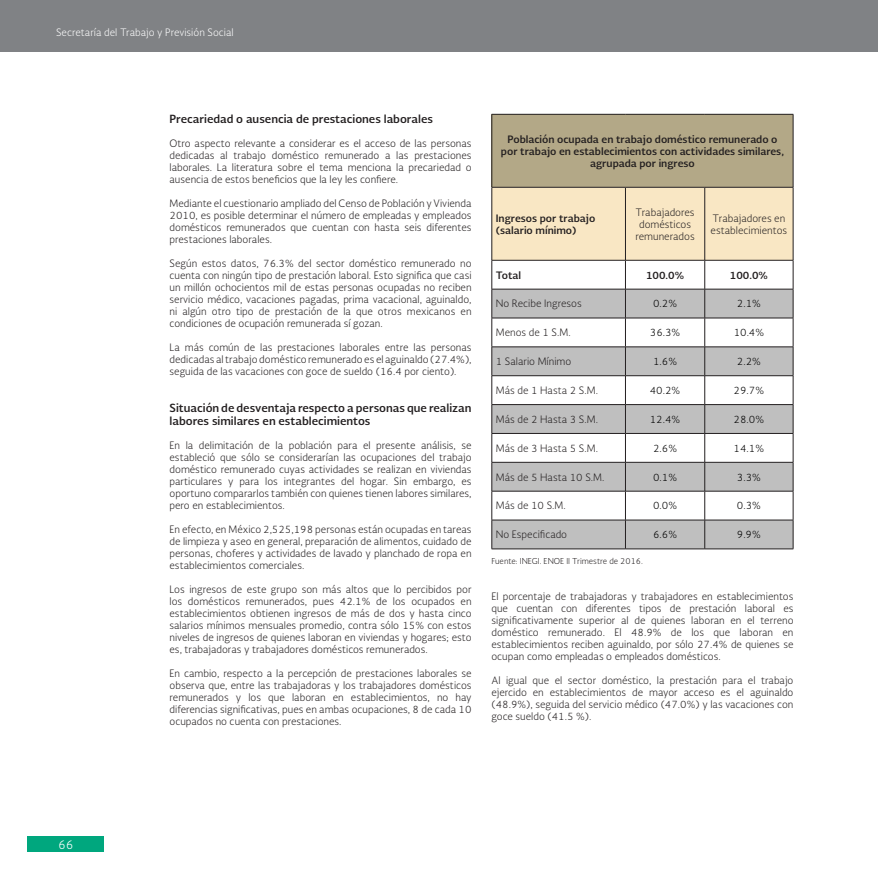
<style>
.page{position:relative;width:879px;height:881px;background:#fff}
.page>*{position:absolute;margin:0;border:0;box-sizing:border-box;transform-origin:0 0}
.t1{font:300 12px "Soberana Sans";color:#fff}
.t2{font:700 11px/13.2px "Soberana Sans";color:#231f20}
.t3{font:300 10px/12px "Soberana Sans";color:#231f20;text-align:justify}
.t4{font:700 10px/12px "Soberana Sans";color:#231f20;text-align:center}
.t5{font:300 10px "Soberana Sans";color:#000}
.t6{font:300 10px "Soberana Sans";color:#fff}
.t7{font:300 8px "Soberana Sans";color:#231f20}
</style>
<div class="page">
<div style="left:0;top:0;width:878px;height:52px;background:#808285"></div>
<div style="left:28px;top:836px;width:76px;height:15px;background:#00a77e"></div>
<div style="left:492px;top:114px;width:301px;height:73px;background:#b3a887"></div>
<hr style="left:491px;top:114px;width:134px;height:1px;background:#231f20">
<hr style="left:491px;top:115px;width:1px;height:72px;background:#231f20">
<hr style="left:625px;top:114px;width:79px;height:1px;background:#231f20">
<hr style="left:704px;top:114px;width:89px;height:1px;background:#231f20">
<hr style="left:792px;top:115px;width:1px;height:72px;background:#231f20">
<svg style="left:491px;top:187px;width:302px;height:361px"></svg>
<hr style="left:491px;top:548px;width:134px;height:1px;background:#231f20">
<hr style="left:625px;top:548px;width:79px;height:1px;background:#231f20">
<hr style="left:704px;top:548px;width:89px;height:1px;background:#231f20">
<p class="t6" style="left:56px;top:26px;width:179px">Secretaría del Trabajo y Previsión Social</p>
<p class="t2" style="left:169px;top:111px;width:265px">Precariedad o ausencia de prestaciones laborales</p>
<p class="t3" style="left:169px;top:137px;width:303px">Otro aspecto relevante a considerar es el acceso de las personas dedicadas al trabajo doméstico remunerado a las prestaciones laborales. La literatura sobre el tema menciona la precariedad o ausencia de estos beneficios que la ley les confiere.</p>
<p class="t3" style="left:169px;top:197px;width:303px">Mediante el cuestionario ampliado del Censo de Población y Vivienda 2010, es posible determinar el número de empleadas y empleados domésticos remunerados que cuentan con hasta seis diferentes prestaciones laborales.</p>
<p class="t3" style="left:169px;top:257px;width:303px">Según estos datos, 76.3% del sector doméstico remunerado no cuenta con ningún tipo de prestación laboral. Esto significa que casi un millón ochocientos mil de estas personas ocupadas no reciben servicio médico, vacaciones pagadas, prima vacacional, aguinaldo, ni algún otro tipo de prestación de la que otros mexicanos en condiciones de ocupación remunerada sí gozan.</p>
<p class="t3" style="left:169px;top:341px;width:303px">La más común de las prestaciones laborales entre las personas dedicadas al trabajo doméstico remunerado es el aguinaldo (27.4%), seguida de las vacaciones con goce de sueldo (16.4 por ciento).</p>
<p class="t2" style="left:169px;top:401px;width:303px">Situación de desventaja respecto a personas que realizan labores similares en establecimientos</p>
<p class="t3" style="left:169px;top:439px;width:303px">En la delimitación de la población para el presente análisis, se estableció que sólo se considerarían las ocupaciones del trabajo doméstico remunerado cuyas actividades se realizan en viviendas particulares y para los integrantes del hogar. Sin embargo, es oportuno compararlos también con quienes tienen labores similares, pero en establecimientos.</p>
<p class="t3" style="left:169px;top:523px;width:303px">En efecto, en México 2,525,198 personas están ocupadas en tareas de limpieza y aseo en general, preparación de alimentos, cuidado de personas, choferes y actividades de lavado y planchado de ropa en establecimientos comerciales.</p>
<p class="t3" style="left:169px;top:583px;width:303px">Los ingresos de este grupo son más altos que lo percibidos por los domésticos remunerados, pues 42.1% de los ocupados en establecimientos obtienen ingresos de más de dos y hasta cinco salarios mínimos mensuales promedio, contra sólo 15% con estos niveles de ingresos de quienes laboran en viviendas y hogares; esto es, trabajadoras y trabajadores domésticos remunerados.</p>
<p class="t3" style="left:169px;top:667px;width:303px">En cambio, respecto a la percepción de prestaciones laborales se observa que, entre las trabajadoras y los trabajadores domésticos remunerados y los que laboran en establecimientos, no hay diferencias significativas, pues en ambas ocupaciones, 8 de cada 10 ocupados no cuenta con prestaciones.</p>
<p class="t4" style="left:501px;top:132px;width:284px">Población ocupada en trabajo doméstico remunerado o por trabajo en establecimientos con actividades similares, agrupada por ingreso</p>
<p class="t4" style="left:496px;top:211px;width:101px;text-align:left">Ingresos por trabajo (salario mínimo)</p>
<p class="t3" style="left:635px;top:206px;width:61px;text-align:center">Trabajadores domésticos remunerados</p>
<p class="t3" style="left:710px;top:212px;width:78px">Trabajadores en establecimientos</p>
<p class="t4" style="left:496px;top:268px;width:27px">Total</p>
<p class="t4" style="left:646px;top:268px;width:40px">100.0%</p>
<p class="t4" style="left:730px;top:268px;width:40px">100.0%</p>
<p class="t3" style="left:496px;top:297px;width:87px">No Recibe Ingresos</p>
<p class="t5" style="left:653px;top:297px;width:25px">0.2%</p>
<p class="t5" style="left:737px;top:297px;width:25px">2.1%</p>
<p class="t3" style="left:496px;top:326px;width:76px">Menos de 1 S.M.</p>
<p class="t5" style="left:649px;top:326px;width:32px">36.3%</p>
<p class="t5" style="left:733px;top:326px;width:32px">10.4%</p>
<p class="t3" style="left:496px;top:355px;width:77px">1 Salario Mínimo</p>
<p class="t5" style="left:653px;top:355px;width:25px">1.6%</p>
<p class="t5" style="left:737px;top:355px;width:25px">2.2%</p>
<p class="t3" style="left:496px;top:384px;width:104px">Más de 1 Hasta 2 S.M.</p>
<p class="t5" style="left:649px;top:384px;width:32px">40.2%</p>
<p class="t5" style="left:733px;top:384px;width:32px">29.7%</p>
<p class="t3" style="left:495px;top:413px;width:104px">Más de 2 Hasta 3 S.M.</p>
<p class="t5" style="left:649px;top:412px;width:32px">12.4%</p>
<p class="t5" style="left:733px;top:412px;width:32px">28.0%</p>
<p class="t3" style="left:495px;top:442px;width:104px">Más de 3 Hasta 5 S.M.</p>
<p class="t5" style="left:653px;top:441px;width:25px">2.6%</p>
<p class="t5" style="left:733px;top:441px;width:32px">14.1%</p>
<p class="t3" style="left:495px;top:470px;width:110px">Más de 5 Hasta 10 S.M.</p>
<p class="t5" style="left:653px;top:470px;width:25px">0.1%</p>
<p class="t5" style="left:736px;top:470px;width:25px">3.3%</p>
<p class="t3" style="left:495px;top:499px;width:71px">Más de 10 S.M.</p>
<p class="t5" style="left:653px;top:499px;width:25px">0.0%</p>
<p class="t5" style="left:736px;top:499px;width:25px">0.3%</p>
<p class="t3" style="left:495px;top:528px;width:73px">No Especificado</p>
<p class="t5" style="left:653px;top:528px;width:25px">6.6%</p>
<p class="t5" style="left:736px;top:528px;width:25px">9.9%</p>
<p class="t7" style="left:491px;top:556px;width:153px">Fuente: INEGI. ENOE II Trimestre de 2016.</p>
<p class="t3" style="left:491px;top:590px;width:303px">El porcentaje de trabajadoras y trabajadores en establecimientos que cuentan con diferentes tipos de prestación laboral es significativamente superior al de quienes laboran en el terreno doméstico remunerado. El 48.9% de los que laboran en establecimientos reciben aguinaldo, por sólo 27.4% de quienes se ocupan como empleadas o empleados domésticos.</p>
<p class="t3" style="left:491px;top:674px;width:303px">Al igual que el sector doméstico, la prestación para el trabajo ejercido en establecimientos de mayor acceso es el aguinaldo (48.9%), seguida del servicio médico (47.0%) y las vacaciones con goce sueldo (41.5 %).</p>
<p class="t1" style="left:58px;top:837px;width:17px">66</p>
</div>
